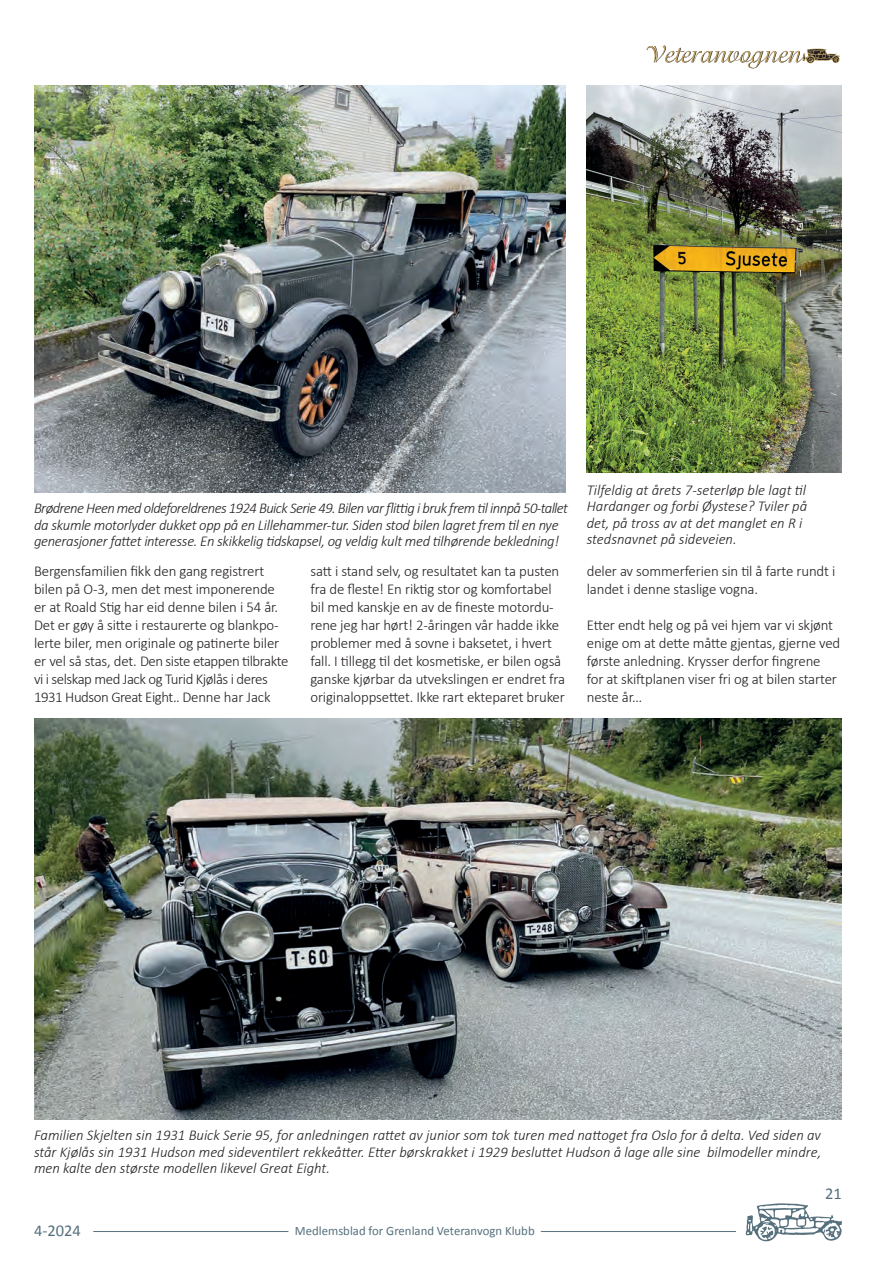
<style>
.page{position:relative;width:893px;height:1263px;background:#fff}
.page>*{position:absolute;margin:0;border:0;box-sizing:border-box;transform-origin:0 0}
.t1{font:16.5px "Calibri";color:#56717d}
.t2{font:300 15px/18px "Calibri";letter-spacing:-.01em;color:#231f20}
.t3{font:italic 300 15px/16.5px "Calibri";letter-spacing:-.02em;color:#231f20}
.t4{font:italic 300 15px/16.5px "Calibri";color:#231f20}
.t5{font:12.75px "Calibri";color:#56717d}
</style>
<div class="page">
<svg style="left:646px;top:45px;width:194px;height:23px"></svg>
<svg style="left:745px;top:1203px;width:97px;height:39px"></svg>
<hr style="left:93px;top:1231px;width:195px;height:1px;background:#56717d">
<hr style="left:541px;top:1231px;width:195px;height:1px;background:#56717d">
<img style="left:587px;top:85px;width:255px;height:387px">
<img style="left:34px;top:85px;width:532px;height:407px">
<img style="left:34px;top:719px;width:808px;height:400px">
<p class="t3" style="left:34px;top:500px;width:536px">Brødrene Heen med oldeforeldrenes 1924 Buick Serie 49. Bilen var flittig i bruk frem til innpå 50-tallet da skumle motorlyder dukket opp på en Lillehammer-tur. Siden stod bilen lagret frem til en nye generasjoner fattet interesse. En skikkelig tidskapsel, og veldig kult med tilhørende bekledning!</p>
<p class="t4" style="left:587px;top:482px;width:222px">Tilfeldig at årets 7-seterløp ble lagt til Hardanger og forbi Øystese? Tviler på det, på tross av at det manglet en R i stedsnavnet på sideveien.</p>
<p class="t2" style="left:34px;top:561px;width:256px">Bergensfamilien fikk den gang registrert bilen på O-3, men det mest imponerende er at Roald Stig har eid denne bilen i 54 år.<br>Det er gøy å sitte i restaurerte og blankpo&shy;lerte biler, men originale og patinerte biler er vel så stas, det. Den siste etappen tilbrakte vi i selskap med Jack og Turid Kjølås i deres 1931 Hudson Great Eight.. Denne har Jack</p>
<p class="t2" style="left:310px;top:561px;width:256px">satt i stand selv, og resultatet kan ta pusten fra de fleste! En riktig stor og komfortabel bil med kanskje en av de fineste motordu&shy;rene jeg har hørt! 2-åringen vår hadde ikke problemer med å sovne i baksetet, i hvert fall. I tillegg til det kosmetiske, er bilen også ganske kjørbar da utvekslingen er endret fra originaloppsettet. Ikke rart ekteparet bruker</p>
<p class="t2" style="left:587px;top:561px;width:250px">deler av sommerferien sin til å farte rundt i landet i denne staslige vogna.</p>
<p class="t2" style="left:587px;top:615px;width:255px">Etter endt helg og på vei hjem var vi skjønt enige om at dette måtte gjentas, gjerne ved første anledning. Krysser derfor fingrene for at skiftplanen viser fri og at bilen starter neste år…</p>
<p class="t3" style="left:34px;top:1127px;width:789px;text-align:justify">Familien Skjelten sin 1931 Buick Serie 95, for anledningen rattet av junior som tok turen med nattoget fra Oslo for å delta. Ved siden av står Kjølås sin 1931 Hudson med sideventilert rekkeåtter. Etter børskrakket i 1929 besluttet Hudson å lage alle sine bilmodeller mindre, men kalte den største modellen likevel Great Eight.</p>
<p class="t1" style="left:34px;top:1220px;width:48px">4-2024</p>
<p class="t5" style="left:295px;top:1222px;width:241px">Medlemsblad for Grenland Veteranvogn Klubb</p>
<p class="t1" style="left:825px;top:1183px;width:18px">21</p>
</div>
